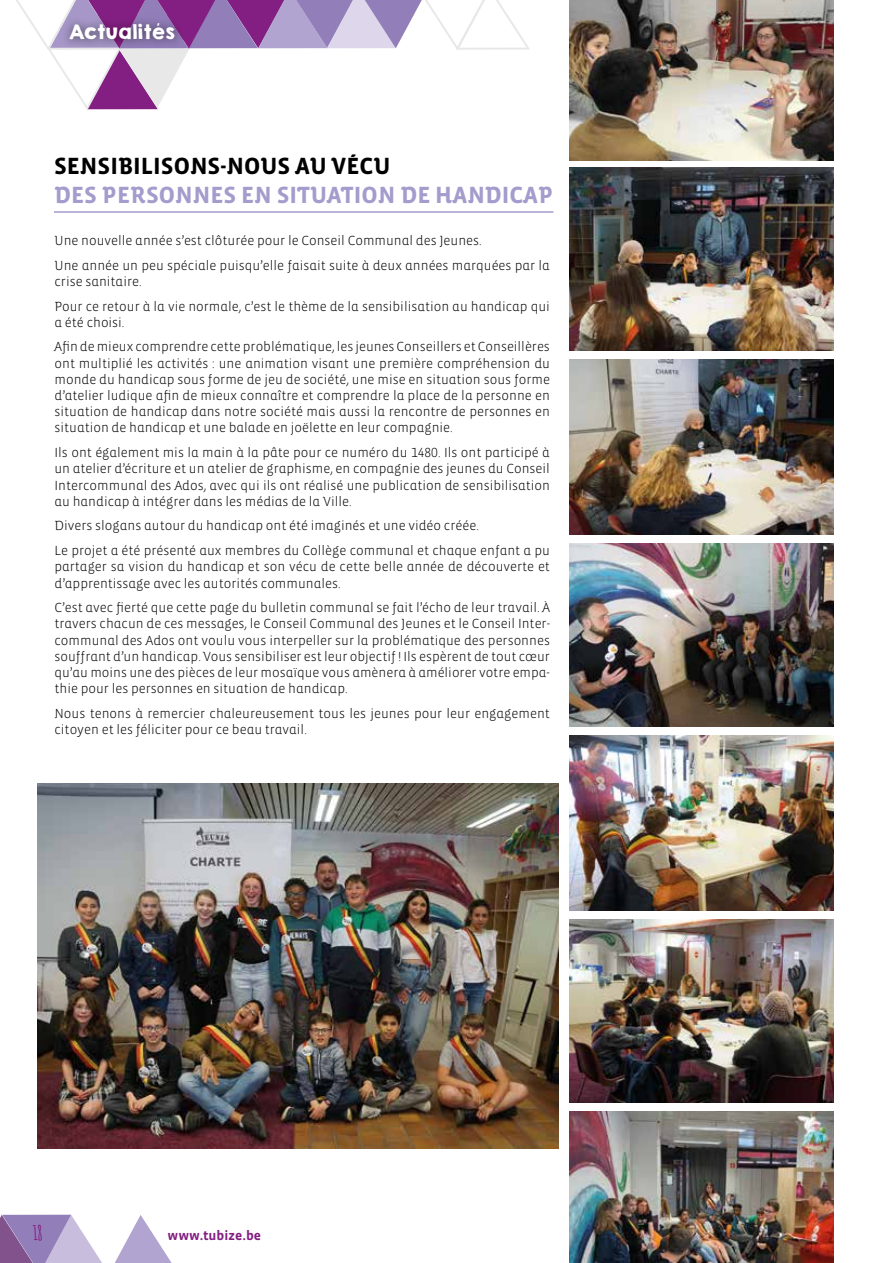
<style>
.page{position:relative;width:893px;height:1263px;background:#fff}
.page>*{position:absolute;margin:0;border:0;box-sizing:border-box;transform-origin:0 0}
.t1{font:700 24px "Vista Sans Alt";color:#a49ccc}
.t2{font:700 24px "Vista Sans Alt";color:#000}
.t3{font:700 19.5px "Amatic";color:#831f82}
.t4{font:18px "KGHAPPY Solid";letter-spacing:-.05em;color:#fff}
.t5{font:300 13.5px/16.2px "Vista Sans Alt";color:#000}
.t6{font:700 13.5px "Vista Sans Alt";color:#831f82}
</style>
<div class="page">
<svg style="left:16px;top:0;width:513px;height:110px"></svg>
<img style="left:167px;top:15px;width:17px;height:26px">
<img style="left:98px;top:15px;width:39px;height:33px">
<svg style="left:115px;top:1215px;width:57px;height:48px"></svg>
<img style="left:570px;top:167px;width:264px;height:184px">
<img style="left:570px;top:359px;width:264px;height:176px">
<img style="left:570px;top:543px;width:264px;height:184px">
<img style="left:570px;top:735px;width:264px;height:176px">
<img style="left:570px;top:919px;width:264px;height:184px">
<img style="left:570px;top:1111px;width:264px;height:152px">
<img style="left:570px;top:0;width:264px;height:160px">
<hr style="left:54px;top:211px;width:499px;height:2px;background:#a49ccc">
<img style="left:38px;top:784px;width:521px;height:364px">
<svg style="left:0;top:1215px;width:102px;height:48px"></svg>
<h3 class="t4" style="left:68px;top:18px;width:109px">Actualités</h3>
<h1 class="t2" style="left:54px;top:154px;width:338px">SENSIBILISONS-NOUS AU VÉCU</h1>
<h1 class="t1" style="left:54px;top:183px;width:501px">DES PERSONNES EN SITUATION DE HANDICAP</h1>
<p class="t5" style="left:55px;top:228px;width:497px;line-height:24.8px">Une nouvelle année s’est clôturée pour le Conseil Communal des Jeunes.<br>Une année un peu spéciale puisqu’elle faisait suite à deux années marquées par la</p>
<p class="t5" style="left:55px;top:269px;width:497px;line-height:24.8px">crise sanitaire.<br>Pour ce retour à la vie normale, c’est le thème de la sensibilisation au handicap qui</p>
<p class="t5" style="left:55px;top:310px;width:497px;line-height:24.8px">a été choisi.<br>Afin de mieux comprendre cette problématique, les jeunes Conseillers et Conseillères</p>
<p class="t5" style="left:55px;top:355px;width:497px;text-align:justify">ont multiplié les activités : une animation visant une première compréhension du monde du handicap sous forme de jeu de société, une mise en situation sous forme d’atelier ludique afin de mieux connaître et comprendre la place de la personne en situation de handicap dans notre société mais aussi la rencontre de personnes en situation de handicap et une balade en joëlette en leur compagnie.</p>
<p class="t5" style="left:55px;top:445px;width:497px;text-align:justify">Ils ont également mis la main à la pâte pour ce numéro du 1480. Ils ont participé à un atelier d’écriture et un atelier de graphisme, en compagnie des jeunes du Conseil Intercommunal des Ados, avec qui ils ont réalisé une publication de sensibilisation au handicap à intégrer dans les médias de la Ville.</p>
<p class="t5" style="left:55px;top:514px;width:497px;line-height:24.8px">Divers slogans autour du handicap ont été imaginés et une vidéo créée.<br>Le projet a été présenté aux membres du Collège communal et chaque enfant a pu</p>
<p class="t5" style="left:55px;top:559px;width:497px">partager sa vision du handicap et son vécu de cette belle année de découverte et d’apprentissage avec les autorités communales.</p>
<p class="t5" style="left:55px;top:600px;width:497px;text-align:justify">C’est avec fierté que cette page du bulletin communal se fait l’écho de leur travail. À travers chacun de ces messages, le Conseil Communal des Jeunes et le Conseil Inter&shy;communal des Ados ont voulu vous interpeller sur la problématique des personnes souffrant d’un handicap. Vous sensibiliser est leur objectif ! Ils espèrent de tout cœur qu’au moins une des pièces de leur mosaïque vous amènera à améliorer votre empa&shy;thie pour les personnes en situation de handicap.</p>
<p class="t5" style="left:55px;top:706px;width:497px">Nous tenons à remercier chaleureusement tous les jeunes pour leur engagement citoyen et les féliciter pour ce beau travail.</p>
<h2 class="t3" style="left:33px;top:1219px;width:11px">18</h2>
<p class="t6" style="left:168px;top:1228px;width:95px">www.tubize.be</p>
</div>
